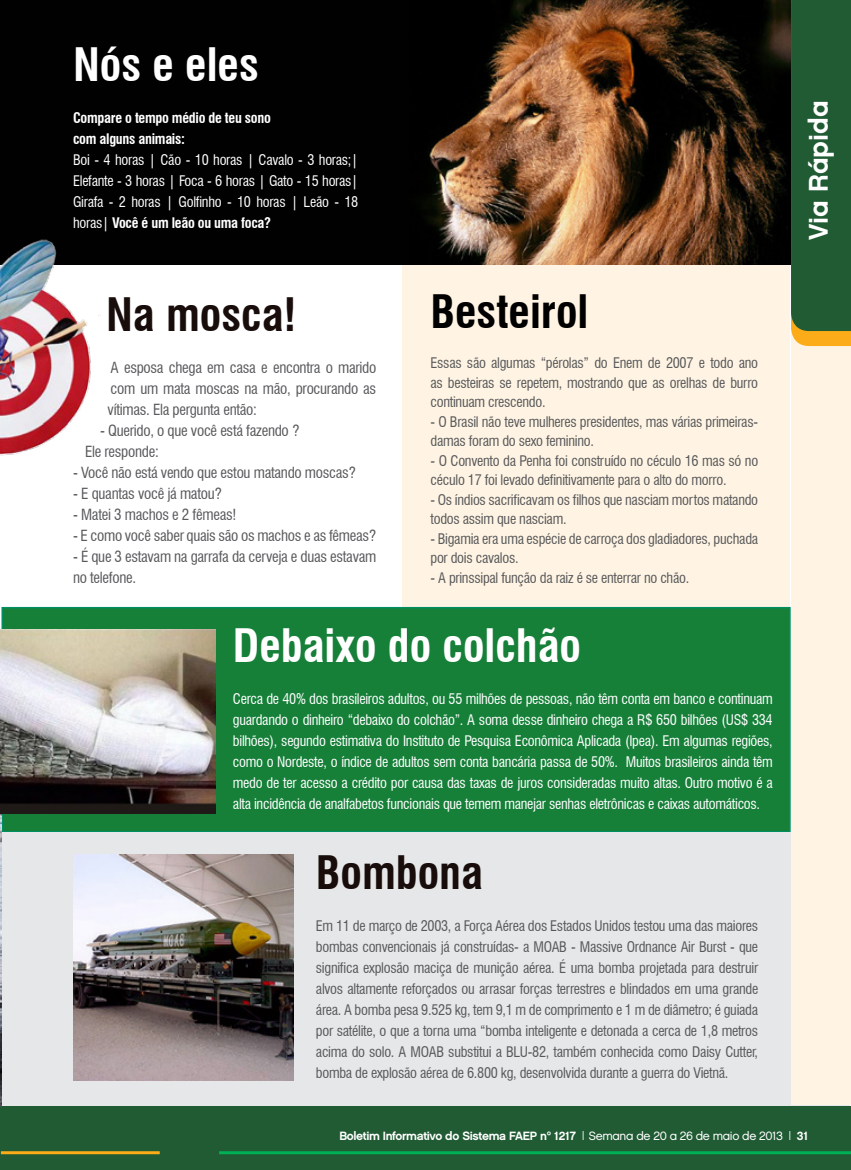
<style>
.page{position:relative;width:851px;height:1170px;background:#fff}
.page>*{position:absolute;margin:0;border:0;box-sizing:border-box;transform-origin:0 0}
.t1{font:700 condensed 45px "Swiss 721 BT";color:#fff}
.t2{font:700 condensed 45px "Swiss 721 BT";color:#180d0b}
.t3{font:700 condensed 45px "Swiss 721 BT";color:#000}
.t4{font:27px "Chalet New York Nineteen Eighty";color:#fff}
.t5{font:condensed 15px/21px "Swiss 721 BT";letter-spacing:-.02em;color:#58595b;text-align:justify}
.t6{font:condensed 14.25px/21px "Swiss 721 BT";letter-spacing:-.02em;color:#58595b}
.t7{font:condensed 14.25px/21px "Swiss 721 BT";letter-spacing:-.02em;color:#fff;text-align:justify}
.t8{font:700 condensed 14.25px "Swiss 721 BT";letter-spacing:-.02em;color:#fff}
.t9{font:12px "Chalet New York Nineteen Sixty";letter-spacing:-.03em;color:#fff}
.s1{font-weight:700}
.s2{font-family:"Chalet London Nineteen Eighty"}
</style>
<div class="page">
<div style="left:0;top:1106px;width:850px;height:63px;background:#205b34"></div>
<hr style="left:1px;top:1151px;width:159px;height:3px;background:#fbac18">
<hr style="left:219px;top:1151px;width:631px;height:3px;background:#00b055">
<div style="left:402px;top:265px;width:387px;height:367px;background:#fff4e3"></div>
<div style="left:2px;top:607px;width:788px;height:225px;background:#168039;border:2px solid #008e63"></div>
<div style="left:2px;top:832px;width:848px;height:273px;background:#e6e7e8"></div>
<div style="left:1px;top:0;width:609px;height:265px;background:#010101"></div>
<img style="left:428px;top:0;width:362px;height:265px">
<img style="left:0;top:808px;width:2px;height:298px">
<div style="left:790px;top:0;width:60px;height:1104px;background:#fff4e3"></div>
<svg style="left:790px;top:0;width:60px;height:346px;background:#2c5c34"></svg>
<img style="left:0;top:0;width:1px;height:356px">
<img style="left:0;top:113px;width:99px;height:343px">
<img style="left:73px;top:854px;width:220px;height:226px">
<img style="left:1px;top:629px;width:215px;height:184px">
<p class="t1" style="left:73px;top:37px;width:187px">Nós e eles</p>
<p class="t8" style="left:73px;top:109px;width:199px">Compare o tempo médio de teu sono</p>
<p class="t8" style="left:73px;top:130px;width:113px">com alguns animais:</p>
<p class="t7" style="left:73px;top:149px;width:287px">Boi - 4 horas | Cão - 10 horas | Cavalo - 3 horas;| Elefante - 3 horas | Foca - 6 horas | Gato - 15 horas| Girafa - 2 horas | Golfinho - 10 horas | Leão - 18 horas| <span class="s1">Você é um leão ou uma foca?</span></p>
<p class="t2" style="left:106px;top:287px;width:192px">Na mosca!</p>
<p class="t5" style="left:108px;top:357px;width:270px">A esposa chega em casa e encontra o marido com um mata moscas na mão, procurando as vítimas. Ela pergunta então:</p>
<p class="t5" style="left:100px;top:420px;width:201px">- Querido, o que você está fazendo ?</p>
<p class="t5" style="left:85px;top:441px;width:75px">Ele responde:</p>
<p class="t5" style="left:73px;top:462px;width:284px">- Você não está vendo que estou matando moscas?</p>
<p class="t5" style="left:73px;top:483px;width:150px">- E quantas você já matou?</p>
<p class="t5" style="left:73px;top:504px;width:165px">- Matei 3 machos e 2 fêmeas!</p>
<p class="t5" style="left:73px;top:525px;width:304px">- E como você saber quais são os machos e as fêmeas?</p>
<p class="t5" style="left:73px;top:546px;width:305px">- É que 3 estavam na garrafa da cerveja e duas estavam no telefone.</p>
<p class="t3" style="left:430px;top:284px;width:159px">Besteirol</p>
<p class="t6" style="left:430px;top:353px;width:329px;line-height:19.5px;text-align:justify">Essas são algumas “pérolas” do Enem de 2007 e todo ano as besteiras se repetem, mostrando que as orelhas de burro continuam crescendo.</p>
<p class="t6" style="left:430px;top:412px;width:329px;line-height:19.5px">- O Brasil não teve mulheres presidentes, mas várias primeiras&shy;damas foram do sexo feminino.</p>
<p class="t6" style="left:430px;top:451px;width:329px;line-height:19.5px">- O Convento da Penha foi construído no céculo 16 mas só no céculo 17 foi levado definitivamente para o alto do morro.</p>
<p class="t6" style="left:430px;top:490px;width:329px;line-height:19.5px">- Os índios sacrificavam os filhos que nasciam mortos matando todos assim que nasciam.</p>
<p class="t6" style="left:430px;top:529px;width:329px;line-height:19.5px">- Bigamia era uma espécie de carroça dos gladiadores, puchada por dois cavalos.</p>
<p class="t6" style="left:430px;top:567px;width:260px">- A prinssipal função da raiz é se enterrar no chão.</p>
<p class="t1" style="left:233px;top:618px;width:349px">Debaixo do colchão</p>
<p class="t7" style="left:233px;top:688px;width:541px">Cerca de 40% dos brasileiros adultos, ou 55 milhões de pessoas, não têm conta em banco e continuam guardando o dinheiro “debaixo do colchão”. A soma desse dinheiro chega a R$ 650 bilhões (US$ 334 bilhões), segundo estimativa do Instituto de Pesquisa Econômica Aplicada (Ipea). Em algumas regiões, como o Nordeste, o índice de adultos sem conta bancária passa de 50%. Muitos brasileiros ainda têm medo de ter acesso a crédito por causa das taxas de juros consideradas muito altas. Outro motivo é a alta incidência de analfabetos funcionais que temem manejar senhas eletrônicas e caixas automáticos.</p>
<p class="t2" style="left:316px;top:845px;width:168px">Bombona</p>
<p class="t6" style="left:316px;top:915px;width:444px;text-align:justify">Em 11 de março de 2003, a Força Aérea dos Estados Unidos testou uma das maiores bombas convencionais já construídas- a MOAB - Massive Ordnance Air Burst - que significa explosão maciça de munição aérea. É uma bomba projetada para destruir alvos altamente reforçados ou arrasar forças terrestres e blindados em uma grande área. A bomba pesa 9.525 kg, tem 9,1 m de comprimento e 1 m de diâmetro; é guiada por satélite, o que a torna uma “bomba inteligente e detonada a cerca de 1,8 metros acima do solo. A MOAB substitui a BLU-82, também conhecida como Daisy Cutter, bomba de explosão aérea de 6.800 kg, desenvolvida durante a guerra do Vietnã.</p>
<p class="t4" style="left:801px;top:240px;width:141px;rotate:-90deg">Via Rápida</p>
<p class="t9" style="left:339px;top:1128px;width:470px">Boletim Informativo do Sistema FAEP nº 1217 | <span class="s2">Semana de 20 a 26 de maio de 2013</span> | 31</p>
</div>
